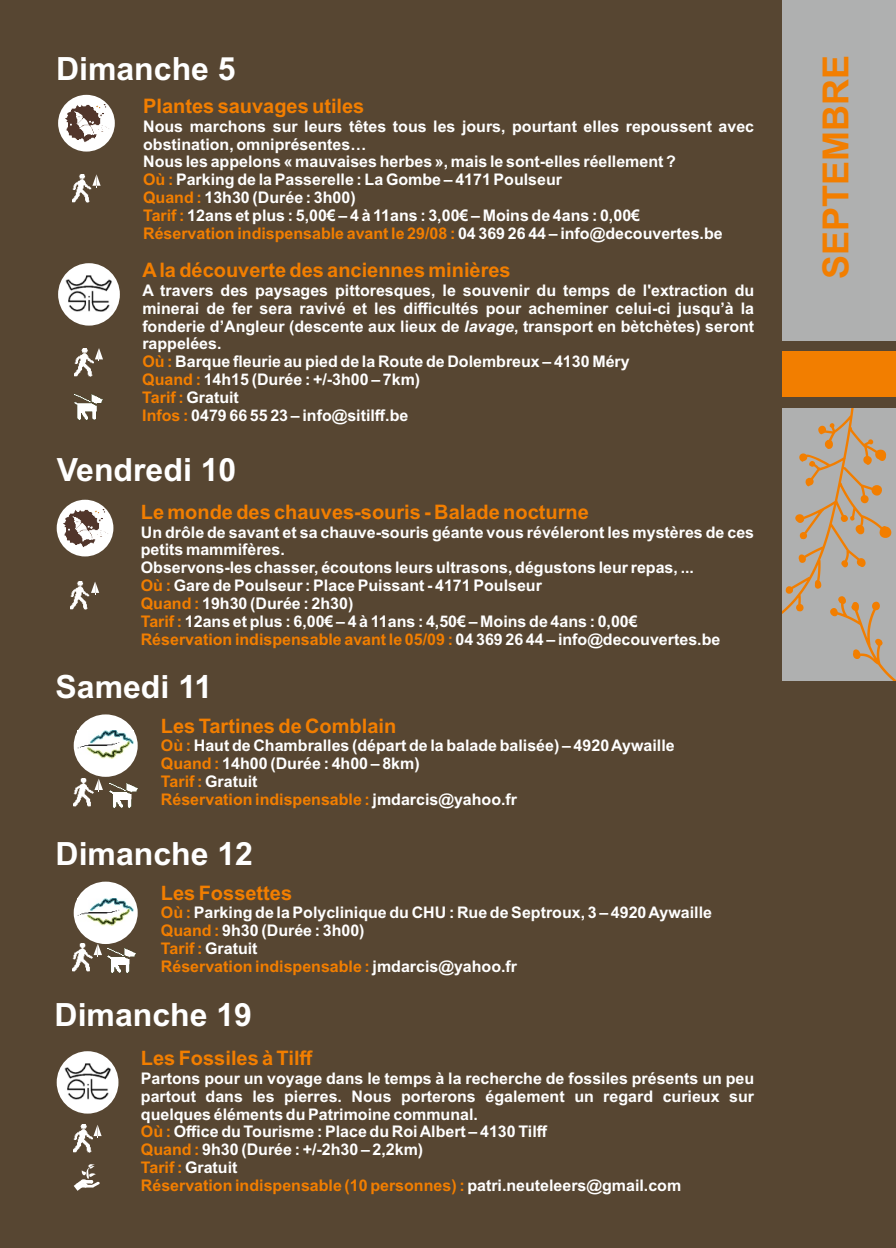
<style>
.page{position:relative;width:896px;height:1248px;background:#fff}
.page>*{position:absolute;margin:0;border:0;box-sizing:border-box;transform-origin:0 0}
.t1{font:700 36px "Arial";color:#f27e00}
.t2{font:700 32px "Arial";color:#fff}
.t3{font:700 20px "Arial";color:#f27e00}
.t4{font:700 16px/17.8px "Arial";color:#fff}
.s1{color:#f27e00}
.s2{font-style:italic}
</style>
<div class="page">
<div style="left:0;top:0;width:896px;height:1247px;background:#574632"></div>
<img style="left:75px;top:348px;width:19px;height:28px">
<svg style="left:95px;top:348px;width:8px;height:13px"></svg>
<div style="left:58px;top:263px;width:62px;height:62px;background:#fff;border-radius:50%"></div>
<img style="left:66px;top:275px;width:46px;height:36px">
<img style="left:75px;top:394px;width:28px;height:26px">
<img style="left:72px;top:174px;width:19px;height:28px">
<svg style="left:92px;top:174px;width:9px;height:14px"></svg>
<div style="left:58px;top:95px;width:57px;height:56px;background:#fff;border-radius:50%"></div>
<img style="left:65px;top:104px;width:45px;height:39px">
<div style="left:782px;top:0;width:114px;height:340px;background:#afb0b0"></div>
<div style="left:782px;top:351px;width:114px;height:46px;background:#f27e00"></div>
<svg style="left:782px;top:408px;width:114px;height:272px"></svg>
<img style="left:74px;top:778px;width:19px;height:28px">
<svg style="left:94px;top:778px;width:9px;height:14px"></svg>
<div style="left:74px;top:714px;width:64px;height:62px;background:#fff;border-radius:50%"></div>
<img style="left:78px;top:730px;width:55px;height:28px">
<img style="left:109px;top:782px;width:29px;height:26px">
<img style="left:71px;top:581px;width:19px;height:28px">
<svg style="left:91px;top:581px;width:8px;height:14px"></svg>
<div style="left:57px;top:499px;width:56px;height:57px;background:#fff;border-radius:50%"></div>
<img style="left:64px;top:509px;width:44px;height:38px">
<img style="left:73px;top:943px;width:19px;height:28px">
<svg style="left:94px;top:943px;width:8px;height:14px"></svg>
<div style="left:74px;top:881px;width:64px;height:62px;background:#fff;border-radius:50%"></div>
<img style="left:78px;top:898px;width:55px;height:27px">
<img style="left:107px;top:947px;width:29px;height:26px">
<img style="left:74px;top:1124px;width:18px;height:28px">
<svg style="left:93px;top:1124px;width:9px;height:13px"></svg>
<div style="left:57px;top:1051px;width:61px;height:62px;background:#fff;border-radius:50%"></div>
<img style="left:65px;top:1063px;width:46px;height:36px">
<svg style="left:74px;top:1163px;width:26px;height:27px"></svg>
<h2 class="t2" style="left:56px;top:56px;width:181px">Dimanche 5</h2>
<p class="t3" style="left:143px;top:98px;width:223px">Plantes sauvages utiles</p>
<p class="t4" style="left:143px;top:118px;width:612px">Nous marchons sur leurs têtes tous les jours, pourtant elles repoussent avec obstination, omniprésentes…<br>Nous les appelons « mauvaises herbes », mais le sont-elles réellement ?<br><span class="s1">Où :</span> Parking de la Passerelle : La Gombe – 4171 Poulseur<br><span class="s1">Quand :</span> 13h30 (Durée : 3h00)<br><span class="s1">Tarif :</span> 12ans et plus : 5,00€ – 4 à 11ans : 3,00€ – Moins de 4ans : 0,00€<br><span class="s1">Réservation indispensable avant le 29/08 :</span> 04 369 26 44 – info@decouvertes.be</p>
<p class="t3" style="left:142px;top:262px;width:370px">Ala découverte des anciennes minières</p>
<p class="t4" style="left:142px;top:283px;width:613px">A travers des paysages pittoresques, le souvenir du temps de l'extraction du minerai de fer sera ravivé et les difficultés pour acheminer celui-ci jusqu’à la fonderie d’Angleur (descente aux lieux de <span class="s2">lavage</span>, transport en bètchètes) seront rappelées.<br><span class="s1">Où :</span> Barque fleurie au pied de la Route de Dolembreux – 4130 Méry<br><span class="s1">Quand :</span> 14h15 (Durée : +/-3h00 – 7km)<br><span class="s1">Tarif :</span> Gratuit<br><span class="s1">Infos :</span> 0479 66 55 23 – info@sitilff.be</p>
<h2 class="t2" style="left:57px;top:457px;width:181px">Vendredi 10</h2>
<p class="t3" style="left:141px;top:504px;width:449px">Le monde des chauves-souris - Balade nocturne</p>
<p class="t4" style="left:141px;top:524px;width:615px">Un drôle de savant et sa chauve-souris géante vous révéleront les mystères de ces petits mammifères.<br>Observons-les chasser, écoutons leurs ultrasons, dégustons leur repas, ...<br><span class="s1">Où :</span> Gare de Poulseur : Place Puissant - 4171 Poulseur<br><span class="s1">Quand :</span> 19h30 (Durée : 2h30)<br><span class="s1">Tarif :</span> 12ans et plus : 6,00€ – 4 à 11ans : 4,50€ – Moins de 4ans : 0,00€<br><span class="s1">Réservation indispensable avant le 05/09 :</span> 04 369 26 44 – info@decouvertes.be</p>
<h2 class="t2" style="left:56px;top:674px;width:158px">Samedi 11</h2>
<p class="t3" style="left:161px;top:718px;width:237px">Les Tartines de Comblain</p>
<p class="t4" style="left:161px;top:738px;width:515px"><span class="s1">Où :</span> Haut de Chambralles (départ de la balade balisée) – 4920 Aywaille <span class="s1">Quand :</span> 14h00 (Durée : 4h00 – 8km)<br><span class="s1">Tarif :</span> Gratuit<br><span class="s1">Réservation indispensable :</span> jmdarcis@yahoo.fr</p>
<h2 class="t2" style="left:56px;top:841px;width:199px">Dimanche 12</h2>
<p class="t3" style="left:161px;top:885px;width:133px">Les Fossettes</p>
<p class="t4" style="left:161px;top:905px;width:552px"><span class="s1">Où :</span> Parking de la Polyclinique du CHU : Rue de Septroux, 3 – 4920 Aywaille <span class="s1">Quand :</span> 9h30 (Durée : 3h00)<br><span class="s1">Tarif :</span> Gratuit<br><span class="s1">Réservation indispensable :</span> jmdarcis@yahoo.fr</p>
<h2 class="t2" style="left:55px;top:1002px;width:199px">Dimanche 19</h2>
<p class="t3" style="left:141px;top:1050px;width:174px">Les Fossiles à Tilff</p>
<p class="t4" style="left:141px;top:1070px;width:615px">Partons pour un voyage dans le temps à la recherche de fossiles présents un peu partout dans les pierres. Nous porterons également un regard curieux sur quelques éléments du Patrimoine communal.<br><span class="s1">Où :</span> Office du Tourisme : Place du Roi Albert – 4130 Tilff<br><span class="s1">Quand :</span> 9h30 (Durée : +/-2h30 – 2,2km)<br><span class="s1">Tarif :</span> Gratuit<br><span class="s1">Réservation indispensable (10 personnes) :</span> patri.neuteleers@gmail.com</p>
<h1 class="t1" style="left:822px;top:279px;width:226px;rotate:-90deg">SEPTEMBRE</h1>
</div>
